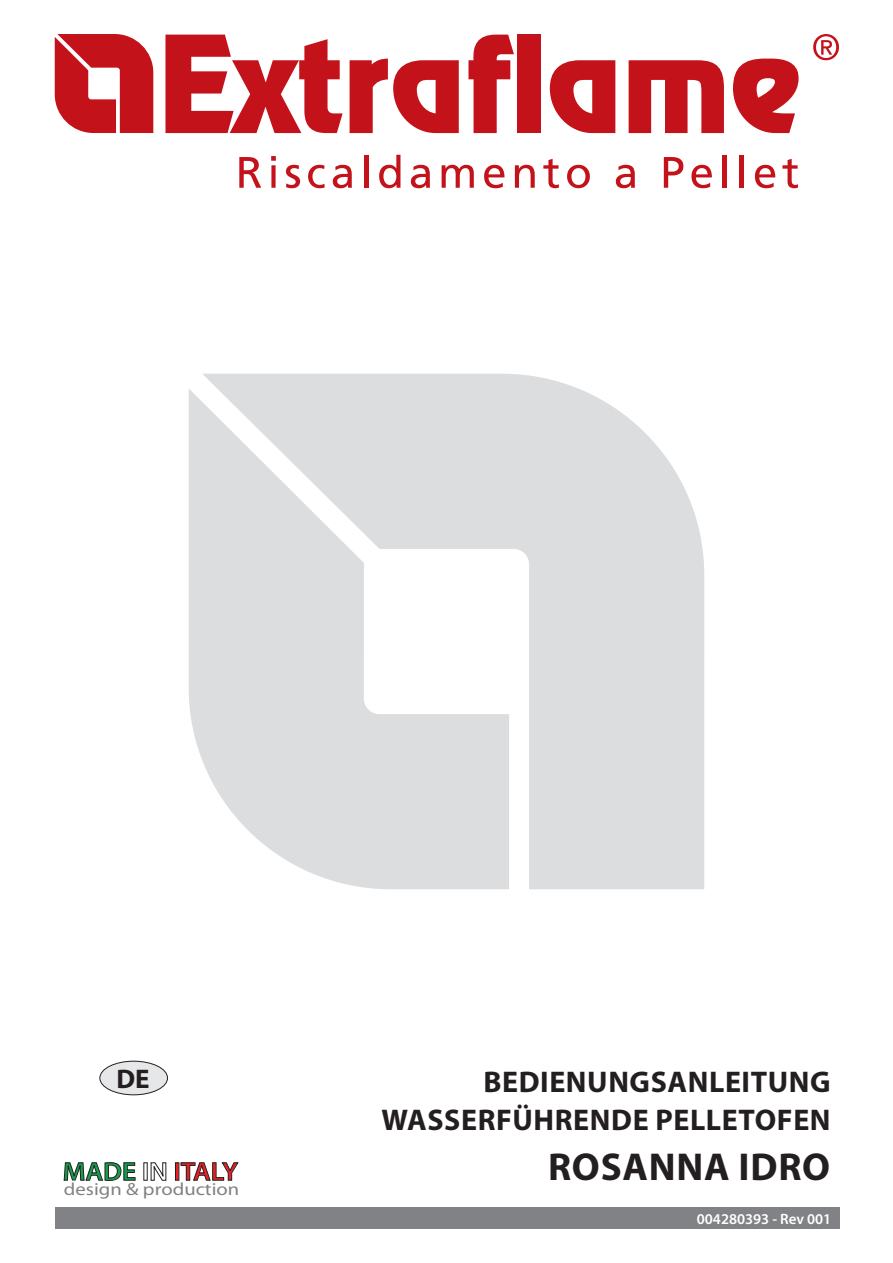
<style>
.page{position:relative;width:893px;height:1263px;background:#fff}
.page>*{position:absolute;margin:0;border:0;box-sizing:border-box;transform-origin:0 0}
.t1{font:700 39px "Myriad Pro";letter-spacing:.02em;color:#231f20}
.t2{font:700 30px "Myriad Pro";letter-spacing:.02em;color:#231f20}
.t3{font:700 27px "Myriad Pro";color:#231f20}
.t4{font:600 25.95px "Myriad Pro";color:#ee1d23;scale:1.06 1}
.t5{font:17.55px "Futura";color:#808285;scale:1.17 1}
.t6{font:600 15px "Myriad Pro";color:#fff}
.s1{color:#0fa14a}
.s2{color:#fff}
</style>
<div class="page">
<svg style="left:64px;top:1162px;width:71px;height:19px"></svg>
<svg style="left:151px;top:1162px;width:15px;height:18px"></svg>
<div style="left:175px;top:1163px;width:4px;height:17px;border:1px solid #231f20"></div>
<svg style="left:181px;top:1162px;width:57px;height:18px"></svg>
<svg style="left:813px;top:34px;width:26px;height:26px"></svg>
<svg style="left:239px;top:157px;width:22px;height:31px"></svg>
<svg style="left:271px;top:156px;width:5px;height:32px"></svg>
<svg style="left:286px;top:165px;width:14px;height:23px"></svg>
<svg style="left:308px;top:165px;width:17px;height:23px"></svg>
<svg style="left:333px;top:165px;width:19px;height:23px"></svg>
<hr style="left:364px;top:155px;width:4px;height:33px;background:#c4121a">
<svg style="left:379px;top:155px;width:21px;height:33px"></svg>
<svg style="left:411px;top:165px;width:19px;height:23px"></svg>
<svg style="left:442px;top:165px;width:32px;height:23px"></svg>
<svg style="left:484px;top:165px;width:20px;height:23px"></svg>
<svg style="left:515px;top:165px;width:20px;height:23px"></svg>
<svg style="left:543px;top:159px;width:16px;height:29px"></svg>
<svg style="left:567px;top:165px;width:23px;height:23px"></svg>
<svg style="left:616px;top:165px;width:19px;height:23px"></svg>
<svg style="left:664px;top:157px;width:19px;height:31px"></svg>
<svg style="left:691px;top:165px;width:21px;height:23px"></svg>
<hr style="left:723px;top:155px;width:4px;height:33px;background:#c4121a">
<hr style="left:740px;top:155px;width:4px;height:33px;background:#c4121a">
<svg style="left:755px;top:165px;width:20px;height:23px"></svg>
<svg style="left:782px;top:159px;width:16px;height:29px"></svg>
<svg style="left:55px;top:34px;width:98px;height:99px"></svg>
<svg style="left:165px;top:35px;width:178px;height:98px"></svg>
<svg style="left:350px;top:59px;width:109px;height:74px"></svg>
<svg style="left:468px;top:35px;width:46px;height:98px"></svg>
<div style="left:518px;top:35px;width:23px;height:98px;background:#c4121a"></div>
<svg style="left:550px;top:60px;width:65px;height:73px"></svg>
<svg style="left:629px;top:60px;width:95px;height:73px"></svg>
<svg style="left:733px;top:58px;width:66px;height:75px"></svg>
<svg style="left:189px;top:374px;width:515px;height:515px;fill:#dcdddf"></svg>
<div style="left:55px;top:1208px;width:785px;height:21px;background:#808285"></div>
<div style="left:100px;top:1061px;width:68px;height:34px;background:#e6e7e9;border-radius:50%"></div>
<div style="left:100px;top:1061px;width:68px;height:34px;border:1px solid #231f20;border-radius:50%"></div>
<p class="t3" style="left:116px;top:1061px;width:35px">DE</p>
<p class="t2" style="left:483px;top:1062px;width:36px">BEDIEN</p>
<p class="t2" style="left:587px;top:1062px;width:83px">UNGSAN</p>
<p class="t2" style="left:709px;top:1062px;width:123px">LEITUNG</p>
<p class="t2" style="left:382px;top:1100px;width:45px">WASSER</p>
<p class="t2" style="left:496px;top:1100px;width:78px">FÜHRENDE</p>
<p class="t2" style="left:655px;top:1100px;width:156px">PELLETOFEN</p>
<p class="t4" style="left:63px;top:1155px;width:167px"><span class="s1">MADE</span> <span class="s2">IN</span> ITALY</p>
<p class="t5" style="left:64px;top:1178px;width:151px">design &amp; production</p>
<h1 class="t1" style="left:548px;top:1141px;width:283px">ROSANNA IDRO</h1>
<p class="t6" style="left:694px;top:1209px;width:139px">004280393 - Rev 000</p>
<p class="t6" style="left:697px;top:1209px;width:101px">004280393 - Re</p>
<p class="t6" style="left:823px;top:1209px;width:10px">1</p>
</div>
